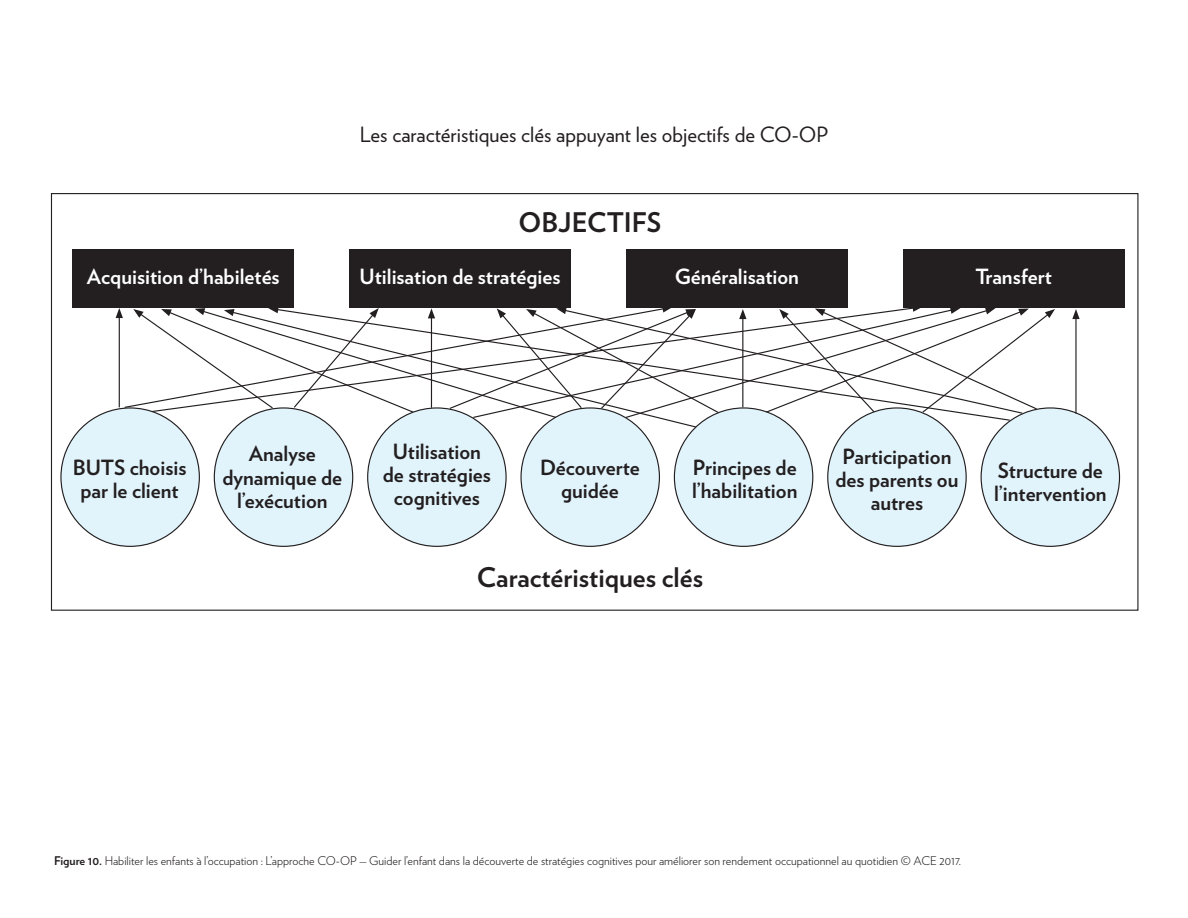
<style>
.page{position:relative;width:1188px;height:918px;background:#fff}
.page>*{position:absolute;margin:0;border:0;box-sizing:border-box;transform-origin:0 0}
.Body_text{font:700 27px "Verlag";color:#231f20}
.Figure_and_table_tit{font:21px "Verlag";color:#231f20}
.Secondary_Paragraph{font:700 20.85px/23.2px "Verlag";color:#231f20;text-align:center}
.Body_text-2{font:700 20.85px "Verlag";color:#fff}
.Figure_and_table_tit-2{font:300 12px "Verlag";color:#231f20}
.s1{font-weight:700}
.s2{font-size:10.5px}
</style>
<div class="page">
<div style="left:521px;top:408px;width:138px;height:138px;background:#e1f4fc;border-radius:50%"></div>
<div style="left:214px;top:408px;width:139px;height:138px;background:#e1f4fc;border-radius:50%"></div>
<div style="left:674px;top:408px;width:139px;height:138px;background:#e1f4fc;border-radius:50%"></div>
<div style="left:368px;top:408px;width:138px;height:138px;background:#e1f4fc;border-radius:50%"></div>
<div style="left:828px;top:408px;width:138px;height:138px;background:#e1f4fc;border-radius:50%"></div>
<div style="left:981px;top:408px;width:139px;height:138px;background:#e1f4fc;border-radius:50%"></div>
<div style="left:61px;top:408px;width:138px;height:138px;background:#e1f4fc;border-radius:50%"></div>
<div style="left:72px;top:249px;width:222px;height:59px;background:#231f20"></div>
<div style="left:626px;top:249px;width:222px;height:59px;background:#231f20"></div>
<div style="left:349px;top:249px;width:222px;height:59px;background:#231f20"></div>
<div style="left:903px;top:249px;width:222px;height:59px;background:#231f20"></div>
<hr style="left:119px;top:316px;width:1px;height:91px;background:#231f20">
<svg style="left:116px;top:308px;width:7px;height:10px"></svg>
<svg style="left:133px;top:308px;width:922px;height:111px"></svg>
<hr style="left:1075px;top:317px;width:2px;height:97px;background:#231f20">
<svg style="left:1072px;top:309px;width:8px;height:10px"></svg>
<p class="Figure_and_table_tit" style="left:360px;top:119px;width:470px">Les caractéristiques clés appuyant les objectifs de CO-OP</p>
<p class="Body_text" style="left:519px;top:201px;width:144px">OBJECTIFS</p>
<p class="Body_text-2" style="left:87px;top:260px;width:194px">Acquisition d’habiletés</p>
<p class="Body_text-2" style="left:360px;top:260px;width:202px">Utilisation de stratégies</p>
<p class="Body_text-2" style="left:675px;top:260px;width:126px">Généralisation</p>
<p class="Body_text-2" style="left:975px;top:260px;width:78px">Transfert</p>
<p class="Secondary_Paragraph" style="left:73px;top:455px;width:115px">BUTS choisis par le client</p>
<p class="Secondary_Paragraph" style="left:223px;top:441px;width:121px">Analyse dynamique de l’exécution</p>
<p class="Secondary_Paragraph" style="left:383px;top:439px;width:110px">Utilisation de stratégies cognitives</p>
<p class="Secondary_Paragraph" style="left:540px;top:455px;width:101px">Découverte guidée</p>
<p class="Secondary_Paragraph" style="left:692px;top:455px;width:107px;text-align:left">Principes de l’habilitation</p>
<p class="Secondary_Paragraph" style="left:836px;top:443px;width:124px">Participation des parents ou autres</p>
<p class="Body_text" style="left:477px;top:556px;width:228px">Caractéristiques clés</p>
<p class="Secondary_Paragraph" style="left:994px;top:457px;width:114px;text-align:left">Structure de l’intervention</p>
<p class="Figure_and_table_tit-2" style="left:54px;top:851px;width:908px"><span class="s1">Figure 10.</span> Habiliter les enfants à l’occupation : L’approche CO-OP <span class="s2">—</span> Guider l’enfant dans la découverte de stratégies cognitives pour améliorer son rendement occupationnel au quotidien © ACE 2017.</p>
</div>
